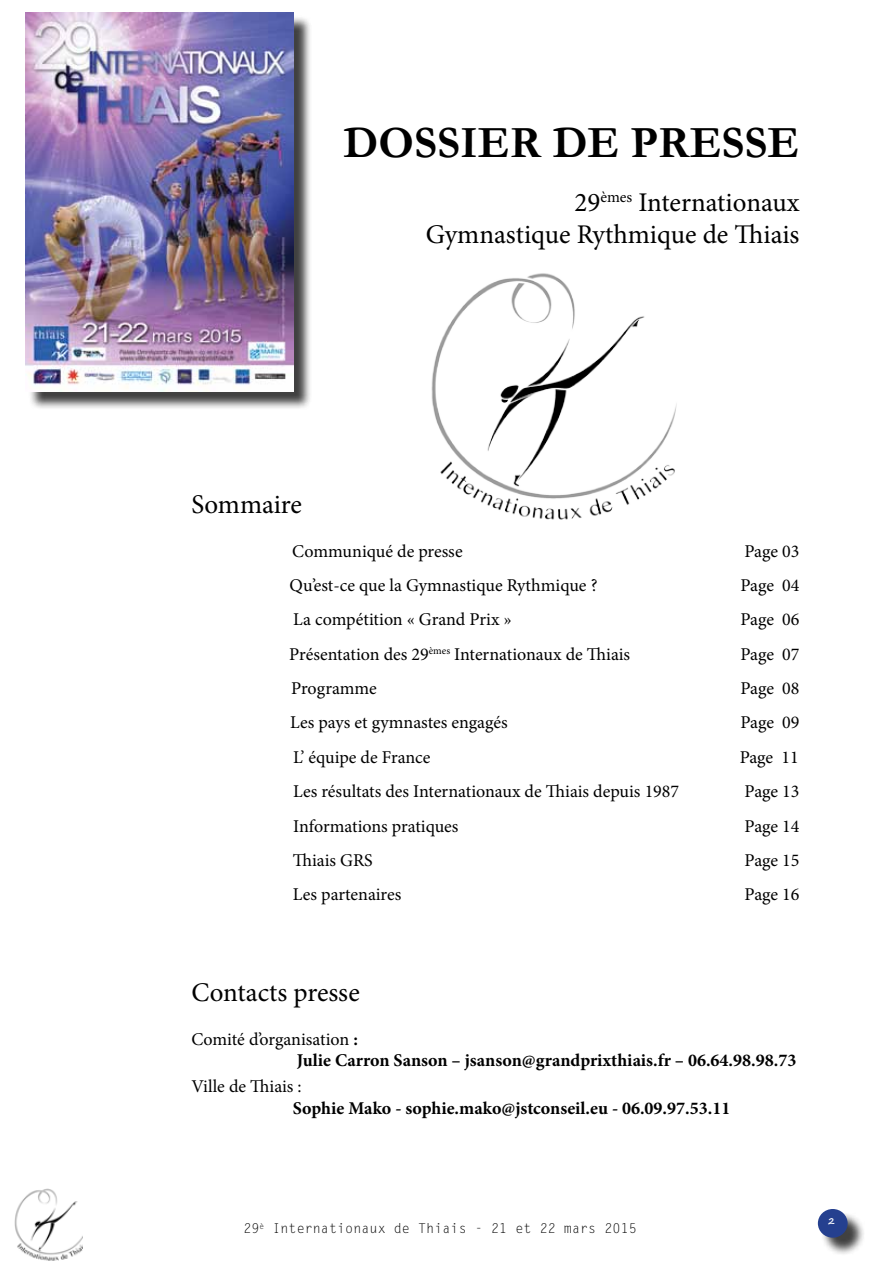
<style>
.page{position:relative;width:893px;height:1263px;background:#fff}
.page>*{position:absolute;margin:0;border:0;box-sizing:border-box;transform-origin:0 0}
.t1{font:700 45px "Garamond";color:#000}
.t2{font:27px/32.4px "Minion Pro";color:#000;text-align:right}
.t3{font:18px "Minion Pro";color:#000}
.t4{font:700 18px/21.6px "Minion Pro";color:#000}
.t5{font:13.5px "Letter Gothic Std";color:#000}
.t6{font:700 9px "Segoe Script";color:#fff}
.s1{font-weight:400}
</style>
<div class="page">
<div style="left:821px;top:1212px;width:45px;height:44px;background:#000;opacity:.75"></div>
<div style="left:818px;top:1209px;width:30px;height:29px;background:#25408f;border-radius:50%"></div>
<img style="left:14px;top:1188px;width:68px;height:73px">
<div style="left:28px;top:15px;width:284px;height:395px;background:#000;opacity:.75"></div>
<img style="left:26px;top:13px;width:267px;height:378px">
<img style="left:431px;top:273px;width:246px;height:247px">
<h1 class="t1" style="left:343px;top:112px;width:457px">DOSSIER DE PRESSE</h1>
<h2 class="t2" style="left:426px;top:186px;width:375px">29<sup>èmes</sup> Internationaux<br>Gymnastique Rythmique de Thiais</h2>
<h2 class="t2" style="left:191px;top:489px;width:112px">Sommaire</h2>
<p class="t3" style="left:292px;top:539px;width:172px">Communiqué de presse</p>
<p class="t3" style="left:745px;top:539px;width:56px">Page 03</p>
<p class="t3" style="left:290px;top:573px;width:309px">Qu’est-ce que la Gymnastique Rythmique ?</p>
<p class="t3" style="left:740px;top:573px;width:60px">Page 04</p>
<p class="t3" style="left:293px;top:608px;width:220px">La compétition « Grand Prix »</p>
<p class="t3" style="left:740px;top:608px;width:60px">Page 06</p>
<p class="t3" style="left:289px;top:642px;width:342px">Présentation des 29<sup>èmes</sup> Internationaux de Thiais</p>
<p class="t3" style="left:740px;top:642px;width:60px">Page 07</p>
<p class="t3" style="left:291px;top:676px;width:87px">Programme</p>
<p class="t3" style="left:740px;top:676px;width:60px">Page 08</p>
<p class="t3" style="left:290px;top:711px;width:219px">Les pays et gymnastes engagés</p>
<p class="t3" style="left:740px;top:711px;width:60px">Page 09</p>
<p class="t3" style="left:293px;top:745px;width:139px">L’ équipe de France</p>
<p class="t3" style="left:740px;top:745px;width:60px">Page 11</p>
<p class="t3" style="left:293px;top:779px;width:387px">Les résultats des Internationaux de Thiais depuis 1987</p>
<p class="t3" style="left:745px;top:779px;width:56px">Page 13</p>
<p class="t3" style="left:293px;top:814px;width:167px">Informations pratiques</p>
<p class="t3" style="left:745px;top:814px;width:56px">Page 14</p>
<p class="t3" style="left:293px;top:848px;width:81px">Thiais GRS</p>
<p class="t3" style="left:745px;top:848px;width:56px">Page 15</p>
<p class="t3" style="left:293px;top:882px;width:110px">Les partenaires</p>
<p class="t3" style="left:745px;top:882px;width:56px">Page 16</p>
<h2 class="t2" style="left:191px;top:977px;width:170px">Contacts presse</h2>
<p class="t4" style="left:297px;top:1028px;width:501px;text-indent:-105px"><span class="s1">Comité d’organisation</span> :<br>Julie Carron Sanson – jsanson@grandprixthiais.fr – 06.64.98.98.73</p>
<p class="t3" style="left:191px;top:1074px;width:112px">Ville de Thiais :</p>
<p class="t4" style="left:293px;top:1097px;width:439px">Sophie Mako - sophie.mako@jstconseil.eu - 06.09.97.53.11</p>
<p class="t5" style="left:243px;top:1221px;width:395px">29<sup>è</sup> Internationaux de Thiais - 21 et 22 mars 2015</p>
<p class="t6" style="left:828px;top:1213px;width:8px">2</p>
</div>
